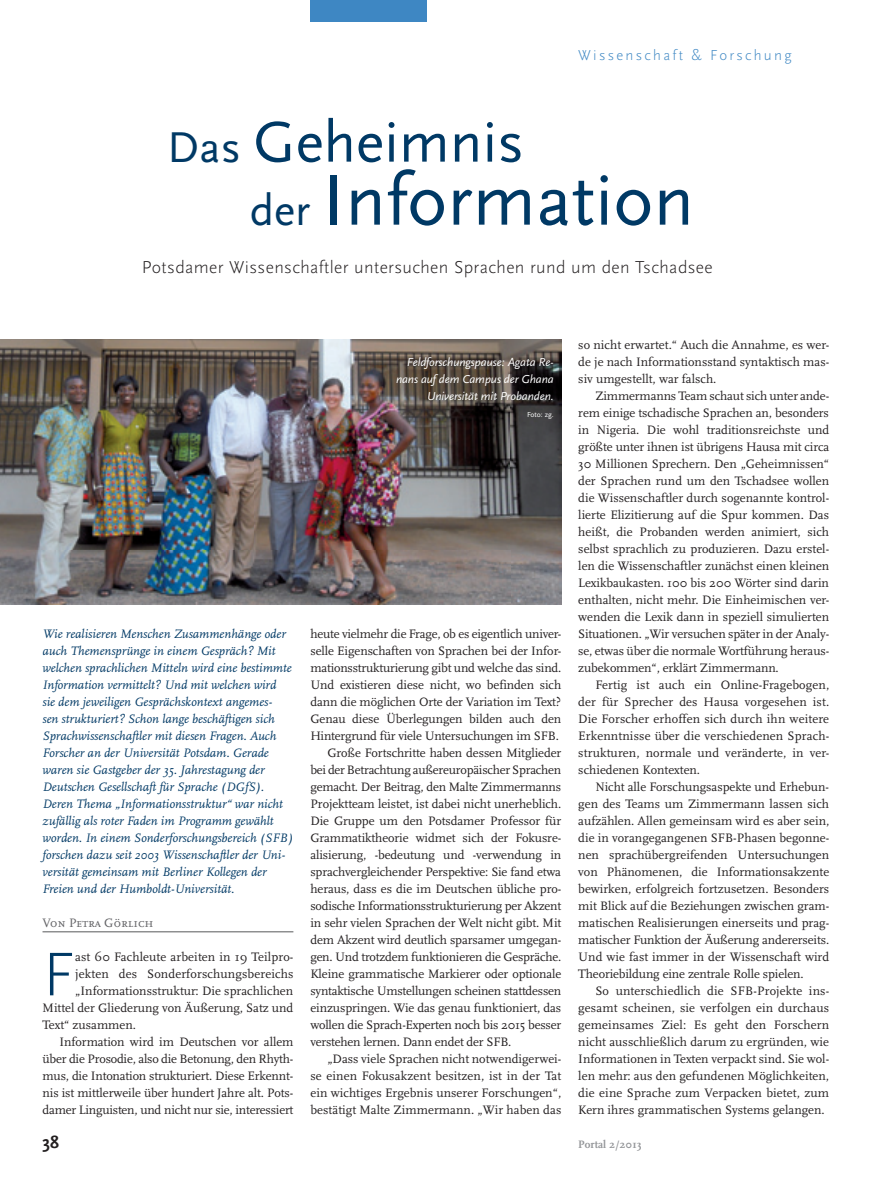
<style>
.page{position:relative;width:893px;height:1191px;background:#fff}
.page>*{position:absolute;margin:0;border:0;box-sizing:border-box;transform-origin:0 0}
.t1{font:75px "Scala Sans Pro";color:#003965}
.t2{font:300 64.35px "Scala Sans Pro";color:#003965}
.t3{font:60px "Scala Sans Pro";color:#003965}
.t4{font:300 18px "Scala Sans Pro";letter-spacing:.02em;color:#231f20}
.t5{font:700 18px "Scala Sans Pro";color:#231f20}
.t6{font:300 15px "Scala Sans Pro";letter-spacing:.15em;color:#3e87c3}
.t7{font:12.75px/17px "Scala";letter-spacing:-.005em;color:#231f20;text-align:justify}
.t8{font:italic 12.75px/17px "Scala";color:#003965}
.t9{font:12.75px "Scala Caps";color:#636366}
.t10{font:italic 12px/17px "Scala Sans Pro";letter-spacing:-.005em;color:#fff;text-align:right}
.t11{font:700 11.25px "Scala";color:#939598}
.t12{font:7.5px "Scala Sans Pro";color:#fff}
.s1{font-size:45px}
</style>
<div class="page">
<div style="left:310px;top:0;width:117px;height:21px;background:#3e87c3"></div>
<hr style="left:43px;top:931px;width:250px;height:1px;background:#57585a">
<img style="left:0;top:339px;width:561px;height:265px">
<p class="t6" style="left:578px;top:46px;width:215px">Wissenschaft &amp; Forschung</p>
<h3 class="t3" style="left:167px;top:107px;width:358px"><span class="s1">Das</span> Geheimnis</h3>
<h1 class="t1" style="left:250px;top:156px;width:446px"><span class="s1">der</span> Information</h1>
<h3 class="t4" style="left:142px;top:256px;width:572px">Potsdamer Wissenschaftler untersuchen Sprachen rund um den Tschadsee</h3>
<p class="t10" style="left:396px;top:353px;width:159px">Feldforschungspause: Agata Re&shy;nans auf dem Campus der Ghana<br>Universität mit Probanden.</p>
<p class="t12" style="left:527px;top:410px;width:28px">Foto: zg.</p>
<p class="t8" style="left:43px;top:626px;width:252px">Wie realisieren Menschen Zusammenhänge oder auch Themensprünge in einem Gespräch? Mit welchen sprachlichen Mitteln wird eine bestimmte Information vermittelt? Und mit welchen wird<br>sie dem jeweiligen Gesprächskontext angemes-<br>sen strukturiert? Schon lange beschäftigen sich Sprachwissenschaftler mit diesen Fragen. Auch Forscher an der Universität Potsdam. Gerade waren sie Gastgeber der 35. Jahrestagung der Deutschen Gesellschaft für Sprache (DGfS).<br>Deren Thema „Informationsstruktur“ war nicht zufällig als roter Faden im Programm gewählt worden. In einem Sonderforschungsbereich (SFB) forschen dazu seit 2003 Wissenschaftler der Uni&shy;versität gemeinsam mit Berliner Kollegen der Freien und der Humboldt-Universität.</p>
<p class="t9" style="left:43px;top:916px;width:113px">Von Petra Görlich</p>
<h2 class="t2" style="left:43px;top:937px;width:34px">F</h2>
<p class="t7" style="left:75px;top:949px;width:220px">ast 60 Fachleute arbeiten in 19 Teilpro-</p>
<p class="t7" style="left:75px;top:966px;width:220px">jekten des Sonderforschungsbereichs</p>
<p class="t7" style="left:75px;top:983px;width:220px">„Informationsstruktur: Die sprachlichen</p>
<p class="t7" style="left:43px;top:1000px;width:252px">Mittel der Gliederung von Äußerung, Satz und</p>
<p class="t7" style="left:43px;top:1017px;width:95px">Text“ zusammen.</p>
<p class="t7" style="left:60px;top:1034px;width:235px">Information wird im Deutschen vor allem</p>
<p class="t7" style="left:43px;top:1051px;width:252px">über die Prosodie, also die Betonung, den Rhyth-</p>
<p class="t7" style="left:43px;top:1068px;width:252px">mus, die Intonation strukturiert. Diese Erkennt-</p>
<p class="t7" style="left:43px;top:1085px;width:252px">nis ist mittlerweile über hundert Jahre alt. Pots-</p>
<p class="t7" style="left:43px;top:1102px;width:252px">damer Linguisten, und nicht nur sie, interessiert</p>
<p class="t7" style="left:310px;top:625px;width:252px">heute vielmehr die Frage, ob es eigentlich univer-</p>
<p class="t7" style="left:310px;top:642px;width:252px">selle Eigenschaften von Sprachen bei der Infor-</p>
<p class="t7" style="left:310px;top:659px;width:252px">mationsstrukturierung gibt und welche das sind.</p>
<p class="t7" style="left:310px;top:676px;width:252px">Und existieren diese nicht, wo befinden sich</p>
<p class="t7" style="left:310px;top:693px;width:252px">dann die möglichen Orte der Variation im Text?</p>
<p class="t7" style="left:310px;top:710px;width:252px">Genau diese Überlegungen bilden auch den</p>
<p class="t7" style="left:310px;top:727px;width:250px">Hintergrund für viele Untersuchungen im SFB.</p>
<p class="t7" style="left:327px;top:744px;width:235px">Große Fortschritte haben dessen Mitglieder</p>
<p class="t7" style="left:310px;top:761px;width:252px">bei der Betrachtung außereuropäischer Sprachen</p>
<p class="t7" style="left:310px;top:778px;width:252px">gemacht. Der Beitrag, den Malte Zimmermanns</p>
<p class="t7" style="left:310px;top:795px;width:252px">Projektteam leistet, ist dabei nicht unerheblich.</p>
<p class="t7" style="left:310px;top:812px;width:252px">Die Gruppe um den Potsdamer Professor für</p>
<p class="t7" style="left:310px;top:830px;width:252px">Grammatiktheorie widmet sich der Fokusre-</p>
<p class="t7" style="left:310px;top:847px;width:252px">alisierung, -bedeutung und -verwendung in</p>
<p class="t7" style="left:310px;top:864px;width:252px">sprachvergleichender Perspektive: Sie fand etwa</p>
<p class="t7" style="left:310px;top:881px;width:252px">heraus, dass es die im Deutschen übliche pro-</p>
<p class="t7" style="left:310px;top:898px;width:252px">sodische Informationsstrukturierung per Akzent</p>
<p class="t7" style="left:310px;top:915px;width:252px">in sehr vielen Sprachen der Welt nicht gibt. Mit</p>
<p class="t7" style="left:310px;top:932px;width:252px">dem Akzent wird deutlich sparsamer umgegan-</p>
<p class="t7" style="left:310px;top:949px;width:252px">gen. Und trotzdem funktionieren die Gespräche.</p>
<p class="t7" style="left:310px;top:966px;width:252px">Kleine grammatische Markierer oder optionale</p>
<p class="t7" style="left:310px;top:983px;width:252px">syntaktische Umstellungen scheinen stattdessen</p>
<p class="t7" style="left:310px;top:1000px;width:252px">einzuspringen. Wie das genau funktioniert, das</p>
<p class="t7" style="left:310px;top:1017px;width:252px">wollen die Sprach-Experten noch bis 2015 besser</p>
<p class="t7" style="left:310px;top:1034px;width:203px">verstehen lernen. Dann endet der SFB.</p>
<p class="t7" style="left:327px;top:1051px;width:235px">„Dass viele Sprachen nicht notwendigerwei-</p>
<p class="t7" style="left:310px;top:1068px;width:252px">se einen Fokusakzent besitzen, ist in der Tat</p>
<p class="t7" style="left:310px;top:1085px;width:252px">ein wichtiges Ergebnis unserer Forschungen“,</p>
<p class="t7" style="left:310px;top:1102px;width:252px">bestätigt Malte Zimmermann. „Wir haben das</p>
<p class="t7" style="left:578px;top:336px;width:252px">so nicht erwartet.“ Auch die Annahme, es wer&shy;de je nach Informationsstand syntaktisch mas&shy;siv umgestellt, war falsch.</p>
<p class="t7" style="left:578px;top:387px;width:253px;text-indent:17px">Zimmermanns Team schaut sich unter ande&shy;rem einige tschadische Sprachen an, besonders in Nigeria. Die wohl traditionsreichste und größte unter ihnen ist übrigens Hausa mit circa 30 Millionen Sprechern. Den „Geheimnissen“ der Sprachen rund um den Tschadsee wollen die Wissenschaftler durch sogenannte kontrol&shy;lierte Elizitierung auf die Spur kommen. Das heißt, die Probanden werden animiert, sich selbst sprachlich zu produzieren. Dazu erstel&shy;len die Wissenschaftler zunächst einen kleinen Lexikbaukasten. 100 bis 200 Wörter sind darin enthalten, nicht mehr. Die Einheimischen ver&shy;wenden die Lexik dann in speziell simulierten Situationen. „Wir versuchen später in der Analy&shy;se, etwas über die normale Wortführung heraus&shy;zubekommen“, erklärt Zimmermann.</p>
<p class="t7" style="left:578px;top:676px;width:252px;text-indent:17px">Fertig ist auch ein Online-Fragebogen, der für Sprecher des Hausa vorgesehen ist.<br>Die Forscher erhoffen sich durch ihn weitere Erkenntnisse über die verschiedenen Sprach&shy;strukturen, normale und veränderte, in ver&shy;schiedenen Kontexten.</p>
<p class="t7" style="left:578px;top:779px;width:252px;text-indent:17px">Nicht alle Forschungsaspekte und Erhebun&shy;gen des Teams um Zimmermann lassen sich aufzählen. Allen gemeinsam wird es aber sein, die in vorangegangenen SFB-Phasen begonne&shy;nen sprachübergreifenden Untersuchungen von Phänomenen, die Informationsakzente bewirken, erfolgreich fortzusetzen. Besonders mit Blick auf die Beziehungen zwischen gram&shy;matischen Realisierungen einerseits und prag&shy;matischer Funktion der Äußerung andererseits.<br>Und wie fast immer in der Wissenschaft wird Theoriebildung eine zentrale Rolle spielen.</p>
<p class="t7" style="left:578px;top:983px;width:252px;text-indent:17px">So unterschiedlich die SFB-Projekte ins&shy;gesamt scheinen, sie verfolgen ein durchaus gemeinsames Ziel: Es geht den Forschern nicht ausschließlich darum zu ergründen, wie Informationen in Texten verpackt sind. Sie wol&shy;len mehr: aus den gefundenen Möglichkeiten, die eine Sprache zum Verpacken bietet, zum Kern ihres grammatischen Systems gelangen.</p>
<h3 class="t5" style="left:43px;top:1132px;width:18px">38</h3>
<p class="t11" style="left:578px;top:1138px;width:65px">Portal 2/2013</p>
</div>
